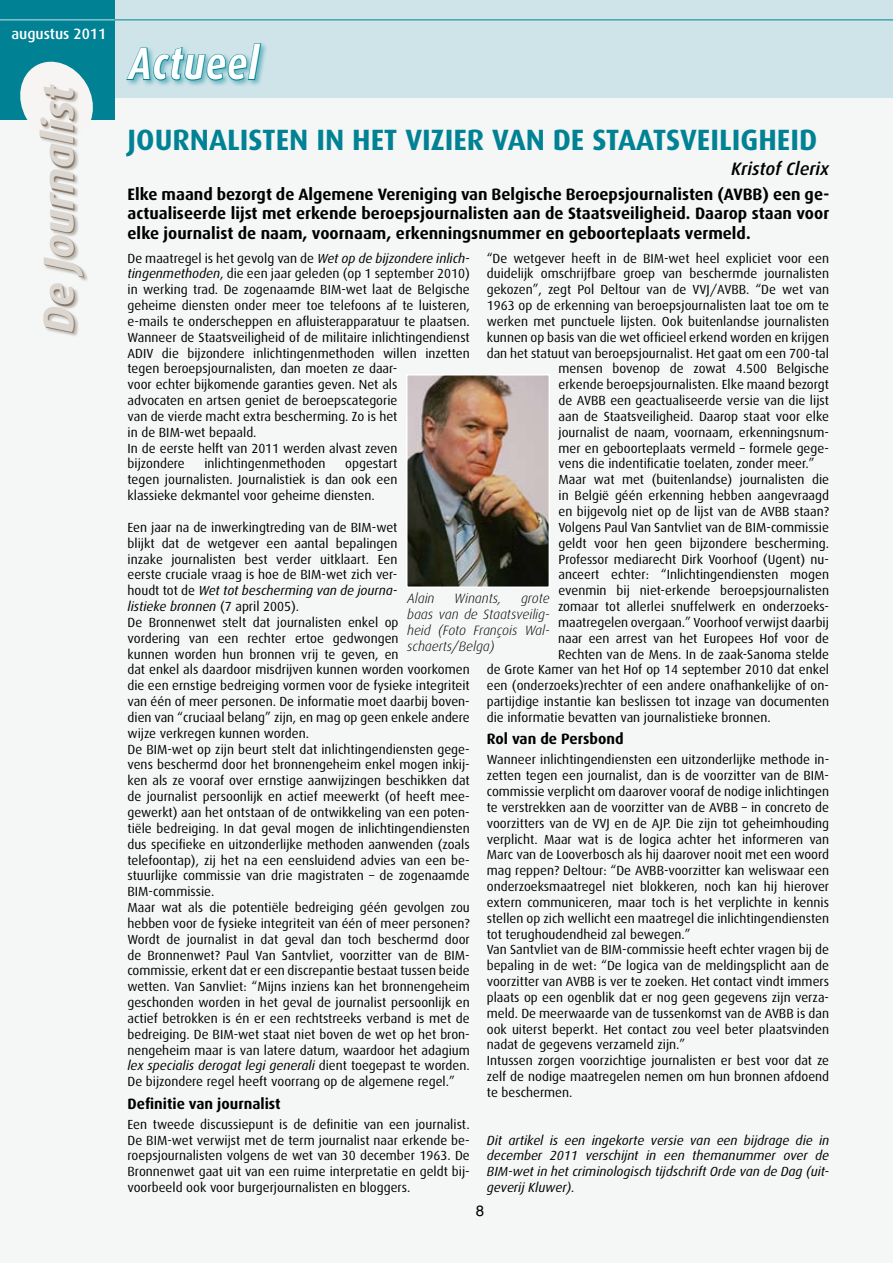
<style>
.page{position:relative;width:893px;height:1263px;background:#f5f6f6}
.page>*{position:absolute;margin:0;border:0;box-sizing:border-box;transform-origin:0 0}
.t1{font:italic 700 45px "Dax";letter-spacing:.025em;color:#fff;scale:.82 1}
.t2{font:italic 700 43.05px "Dax";color:#85786a}
.t3{font:700 29.4px "Dax";color:#008294}
.t4{font:italic 500 18px "Dax";color:#000}
.t5{font:700 16.5px/19.5px "Dax";color:#000;text-align:justify}
.t6{font:700 15px "Dax";color:#000}
.t7{font:500 15px "Dax";color:#fff}
.t8{font:15px "Helvetica LT Std";color:#000}
.t9{font:italic 300 13.5px/16.2px "Dax";color:#000;text-align:justify}
.t10{font:13.2px/15.9px "Dax";color:#000}
.t11{font:italic 13.2px/15.9px "Dax";color:#000;text-align:justify}
.s1{font-style:italic}
</style>
<div class="page">
<div style="left:0;top:0;width:893px;height:98px;background:#cee4e9"></div>
<div style="left:0;top:0;width:115px;height:120px;background:#008294"></div>
<svg style="left:20px;top:61px;width:73px;height:59px"></svg>
<div style="left:40px;top:85px;width:48px;height:252px;background:#85786a;opacity:.5"></div>
<hr style="left:108px;top:20px;width:785px;height:1px;background:#008294">
<hr style="left:0;top:20px;width:115px;height:1px;background:#cee4e9">
<div style="left:125px;top:42px;width:143px;height:46px;background:#008294;opacity:.5"></div>
<svg style="left:125px;top:42px;width:137px;height:46px"></svg>
<img style="left:409px;top:377px;width:138px;height:208px">
<div style="left:406px;top:374px;width:144px;height:214px;border:2px solid #fff"></div>
<p class="t7" style="left:11px;top:26px;width:96px">augustus 2011</p>
<h2 class="t2" style="left:35px;top:334px;width:250px;rotate:-90deg">De Journalist</h2>
<h1 class="t1" style="left:129px;top:38px;width:160px">Actueel</h1>
<h3 class="t3" style="left:128px;top:123px;width:691px">JOURNALISTEN IN HET VIZIER VAN DE STAATSVEILIGHEID</h3>
<p class="t5" style="left:128px;top:185px;width:703px">Elke maand bezorgt de Algemene Vereniging van Belgische Beroepsjournalisten (AVBB) een ge&shy;actualiseerde lijst met erkende beroepsjournalisten aan de Staatsveiligheid. Daarop staan voor elke journalist de naam, voornaam, erkenningsnummer en geboorteplaats vermeld.</p>
<h3 class="t4" style="left:731px;top:158px;width:100px">Kristof Clerix</h3>
<p class="t10" style="left:487px;top:250px;width:344px">“De wetgever heeft in de BIM-wet heel expliciet voor een</p>
<p class="t10" style="left:487px;top:266px;width:344px">duidelijk omschrijfbare groep van beschermde journalisten</p>
<p class="t10" style="left:487px;top:282px;width:344px">gekozen”, zegt Pol Deltour van de VVJ/AVBB. “De wet van</p>
<p class="t10" style="left:487px;top:298px;width:344px">1963 op de erkenning van beroepsjournalisten laat toe om te</p>
<p class="t10" style="left:487px;top:313px;width:344px">werken met punctuele lijsten. Ook buitenlandse journalisten</p>
<p class="t10" style="left:487px;top:329px;width:344px">kunnen op basis van die wet officieel erkend worden en krijgen</p>
<p class="t10" style="left:487px;top:345px;width:344px">dan het statuut van beroepsjournalist. Het gaat om een 700-tal</p>
<p class="t10" style="left:558px;top:361px;width:272px">mensen bovenop de zowat 4.500 Belgische</p>
<p class="t10" style="left:558px;top:377px;width:272px">erkende beroepsjournalisten. Elke maand bezorgt</p>
<p class="t10" style="left:558px;top:393px;width:272px">de AVBB een geactualiseerde versie van die lijst</p>
<p class="t10" style="left:558px;top:408px;width:272px">aan de Staatsveiligheid. Daarop staat voor elke</p>
<p class="t10" style="left:558px;top:424px;width:272px">journalist de naam, voornaam, erkenningsnum-</p>
<p class="t10" style="left:558px;top:440px;width:272px">mer en geboorteplaats vermeld – formele gege-</p>
<p class="t10" style="left:558px;top:456px;width:257px">vens die indentificatie toelaten, zonder meer.”</p>
<p class="t10" style="left:558px;top:472px;width:272px">Maar wat met (buitenlandse) journalisten die</p>
<p class="t10" style="left:558px;top:488px;width:272px">in België géén erkenning hebben aangevraagd</p>
<p class="t10" style="left:558px;top:504px;width:272px">en bijgevolg niet op de lijst van de AVBB staan?</p>
<p class="t10" style="left:558px;top:519px;width:272px">Volgens Paul Van Santvliet van de BIM-commissie</p>
<p class="t10" style="left:558px;top:535px;width:272px">geldt voor hen geen bijzondere bescherming.</p>
<p class="t10" style="left:558px;top:551px;width:272px">Professor mediarecht Dirk Voorhoof (Ugent) nu-</p>
<p class="t10" style="left:558px;top:567px;width:272px">anceert echter: “Inlichtingendiensten mogen</p>
<p class="t10" style="left:558px;top:583px;width:272px">evenmin bij niet-erkende beroepsjournalisten</p>
<p class="t10" style="left:558px;top:599px;width:272px">zomaar tot allerlei snuffelwerk en onderzoeks-</p>
<p class="t10" style="left:558px;top:614px;width:272px">maatregelen overgaan.” Voorhoof verwijst daarbij</p>
<p class="t10" style="left:558px;top:630px;width:272px">naar een arrest van het Europees Hof voor de</p>
<p class="t10" style="left:558px;top:646px;width:272px">Rechten van de Mens. In de zaak-Sanoma stelde</p>
<p class="t10" style="left:487px;top:662px;width:344px">de Grote Kamer van het Hof op 14 september 2010 dat enkel</p>
<p class="t10" style="left:487px;top:678px;width:344px">een (onderzoeks)rechter of een andere onafhankelijke of on-</p>
<p class="t10" style="left:487px;top:694px;width:344px">partijdige instantie kan beslissen tot inzage van documenten</p>
<p class="t10" style="left:487px;top:709px;width:285px">die informatie bevatten van journalistieke bronnen.</p>
<p class="t6" style="left:487px;top:730px;width:138px">Rol van de Persbond</p>
<p class="t10" style="left:487px;top:752px;width:344px">Wanneer inlichtingendiensten een uitzonderlijke methode in&shy;zetten tegen een journalist, dan is de voorzitter van de BIM&shy;commissie verplicht om daarover vooraf de nodige inlichtingen te verstrekken aan de voorzitter van de AVBB – in concreto de voorzitters van de VVJ en de AJP. Die zijn tot geheimhouding verplicht. Maar wat is de logica achter het informeren van Marc van de Looverbosch als hij daarover nooit met een woord mag reppen? Deltour: “De AVBB-voorzitter kan weliswaar een onderzoeksmaatregel niet blokkeren, noch kan hij hierover extern communiceren, maar toch is het verplichte in kennis stellen op zich wellicht een maatregel die inlichtingendiensten tot terughoudendheid zal bewegen.”<br>Van Santvliet van de BIM-commissie heeft echter vragen bij de bepaling in de wet: “De logica van de meldingsplicht aan de voorzitter van AVBB is ver te zoeken. Het contact vindt immers plaats op een ogenblik dat er nog geen gegevens zijn verza&shy;meld. De meerwaarde van de tussenkomst van de AVBB is dan ook uiterst beperkt. Het contact zou veel beter plaatsvinden nadat de gegevens verzameld zijn.”<br>Intussen zorgen voorzichtige journalisten er best voor dat ze zelf de nodige maatregelen nemen om hun bronnen afdoend te beschermen.</p>
<p class="t11" style="left:487px;top:1132px;width:344px">Dit artikel is een ingekorte versie van een bijdrage die in december 2011 verschijnt in een themanummer over de BIM-wet in het criminologisch tijdschrift Orde van de Dag (uit&shy;geverij Kluwer).</p>
<p class="t10" style="left:128px;top:250px;width:344px">De maatregel is het gevolg van de <span class="s1">Wet op de bijzondere inlich&shy;tingenmethoden</span>, die een jaar geleden (op 1 september 2010) in werking trad. De zogenaamde BIM-wet laat de Belgische geheime diensten onder meer toe telefoons af te luisteren, e-mails te onderscheppen en afluisterapparatuur te plaatsen.<br>Wanneer de Staatsveiligheid of de militaire inlichtingendienst ADIV die bijzondere inlichtingenmethoden willen inzetten tegen beroepsjournalisten, dan moeten ze daar-<br>voor echter bijkomende garanties geven. Net als<br>advocaten en artsen geniet de beroepscategorie<br>van de vierde macht extra bescherming. Zo is het<br>in de BIM-wet bepaald.<br>In de eerste helft van 2011 werden alvast zeven<br>bijzondere</p>
<p class="t10" style="left:204px;top:456px;width:123px">inlichtingenmethoden</p>
<p class="t10" style="left:128px;top:456px;width:271px;text-align:justify;text-indent:218px">opgestart tegen journalisten. Journalistiek is dan ook een klassieke dekmantel voor geheime diensten.</p>
<p class="t10" style="left:127px;top:519px;width:344px">Een jaar na de inwerkingtreding van de BIM-wet<br>blijkt dat de wetgever een aantal bepalingen<br>inzake journalisten best verder uitklaart. Een<br>eerste cruciale vraag is hoe de BIM-wet zich ver-<br>houdt tot de <span class="s1">Wet tot bescherming van de journa-<br>listieke bronnen</span> (7 april 2005).<br>De Bronnenwet stelt dat journalisten enkel op<br>vordering van een rechter ertoe gedwongen<br>kunnen worden hun bronnen vrij te geven, en<br>dat enkel als daardoor misdrijven kunnen worden voorkomen die een ernstige bedreiging vormen voor de fysieke integriteit van één of meer personen. De informatie moet daarbij boven&shy;dien van “cruciaal belang” zijn, en mag op geen enkele andere wijze verkregen kunnen worden.<br>De BIM-wet op zijn beurt stelt dat inlichtingendiensten gege&shy;vens beschermd door het bronnengeheim enkel mogen inkij&shy;ken als ze vooraf over ernstige aanwijzingen beschikken dat de journalist persoonlijk en actief meewerkt (of heeft mee&shy;gewerkt) aan het ontstaan of de ontwikkeling van een poten&shy;tiële bedreiging. In dat geval mogen de inlichtingendiensten dus specifieke en uitzonderlijke methoden aanwenden (zoals telefoontap), zij het na een eensluidend advies van een be&shy;stuurlijke commissie van drie magistraten – de zogenaamde BIM-commissie.<br>Maar wat als die potentiële bedreiging géén gevolgen zou hebben voor de fysieke integriteit van één of meer personen?<br>Wordt de journalist in dat geval dan toch beschermd door de Bronnenwet? Paul Van Santvliet, voorzitter van de BIM&shy;commissie, erkent dat er een discrepantie bestaat tussen beide wetten. Van Sanvliet: “Mijns inziens kan het bronnengeheim geschonden worden in het geval de journalist persoonlijk en actief betrokken is én er een rechtstreeks verband is met de bedreiging. De BIM-wet staat niet boven de wet op het bron&shy;nengeheim maar is van latere datum, waardoor het adagium <span class="s1">lex specialis derogat legi generali</span> dient toegepast te worden.<br>De bijzondere regel heeft voorrang op de algemene regel.”</p>
<p class="t6" style="left:128px;top:1095px;width:155px">Definitie van journalist</p>
<p class="t10" style="left:127px;top:1116px;width:344px;text-align:justify">Een tweede discussiepunt is de definitie van een journalist.<br>De BIM-wet verwijst met de term journalist naar erkende be&shy;roepsjournalisten volgens de wet van 30 december 1963. De Bronnenwet gaat uit van een ruime interpretatie en geldt bij&shy;voorbeeld ook voor burgerjournalisten en bloggers.</p>
<p class="t9" style="left:407px;top:590px;width:29px">Alain</p>
<p class="t9" style="left:454px;top:590px;width:49px">Winants,</p>
<p class="t9" style="left:407px;top:590px;width:144px;text-indent:114px">grote baas van de Staatsveilig&shy;heid (Foto François Wal&shy;schaerts/Belga)</p>
<p class="t8" style="left:476px;top:1202px;width:10px">8</p>
</div>
